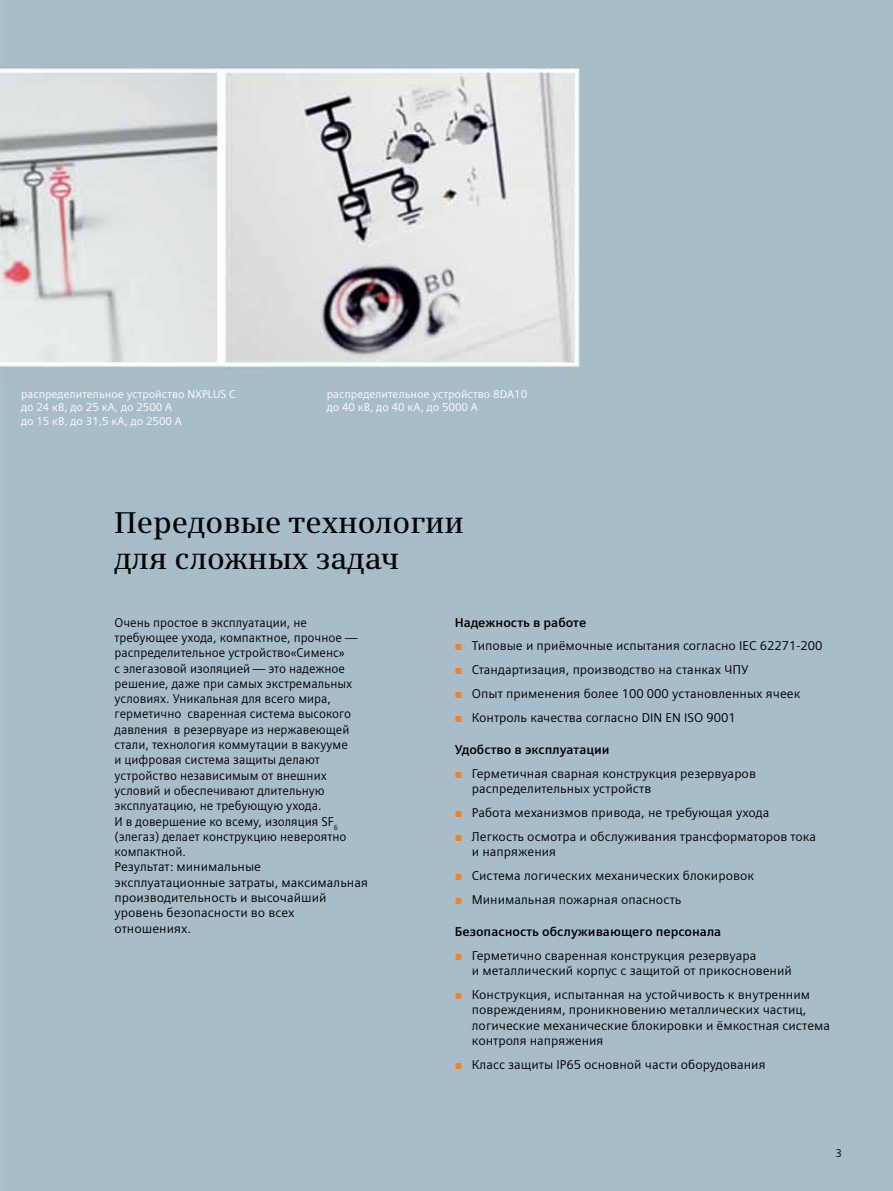
<style>
.page{position:relative;width:893px;height:1191px;background:#fff}
.page>*{position:absolute;margin:0;border:0;box-sizing:border-box;transform-origin:0 0}
.t1{font:600 30px/36px "Siemens Serif";color:#000}
.t2{font:12.75px/15.3px "Siemens Sans";color:#000}
.t3{font:12.75px/15.3px "Siemens Sans";color:#000;scale:.95 1}
.t4{font:700 12.75px "Siemens Sans";color:#000}
.t5{font:11.25px/13.5px "Siemens Sans";color:#fff}
.t6{font:11.25px "Siemens Sans";color:#000}
.s1{font-family:"Arial";color:#f58220}
</style>
<div class="page">
<img style="left:0;top:0;width:893px;height:1191px">
<p class="t5" style="left:21px;top:387px;width:216px">распределительное устройство NXPLUS C до 24 кВ, до 25 кА, до 2500 A<br>до 15 кВ, до 31,5 кА, до 2500 A</p>
<p class="t5" style="left:327px;top:387px;width:202px">распределительное устройство 8DА10 до 40 кВ, до 40 кА, до 5000 A</p>
<h1 class="t1" style="left:115px;top:504px;width:351px">Передовые технологии для сложных задач</h1>
<p class="t3" style="left:115px;top:614px;width:268px">Очень простое в эксплуатации, не требующее ухода, компактное, прочное — распределительное устройство«Сименс»<br>с элегазовой изоляцией — это надежное решение, даже при самых экстремальных условиях. Уникальная для всего мира, герметично сваренная система высокого давления в резервуаре из нержавеющей стали, технология коммутации в вакууме<br>и цифровая система защиты делают устройство независимым от внешних условий и обеспечивают длительную эксплуатацию, не требующую ухода.<br>И в довершение ко всему, изоляция SF<sub>6 </sub>(элегаз) делает конструкцию невероятно компактной.<br>Результат: минимальные эксплуатационные затраты, максимальная производительность и высочайший уровень безопасности во всех отношениях.</p>
<p class="t4" style="left:455px;top:615px;width:133px">Надежность в работе</p>
<p class="t2" style="left:455px;top:638px;width:369px"><span class="s1">■</span> Типовые и приёмочные испытания согласно IEC 62271-200</p>
<p class="t2" style="left:455px;top:662px;width:295px"><span class="s1">■</span> Стандартизация, производство на станках ЧПУ</p>
<p class="t2" style="left:455px;top:686px;width:347px"><span class="s1">■</span> Опыт применения более 100 000 установленных ячеек</p>
<p class="t2" style="left:455px;top:710px;width:282px"><span class="s1">■</span> Контроль качества согласно DIN EN ISO 9001</p>
<p class="t4" style="left:455px;top:742px;width:156px">Удобство в эксплуатации</p>
<p class="t2" style="left:472px;top:766px;width:286px;text-indent:-17px"><span class="s1">■</span> Герметичная сварная конструкция резервуаров распределительных устройств</p>
<p class="t2" style="left:455px;top:805px;width:316px"><span class="s1">■</span> Работа механизмов привода, не требующая ухода</p>
<p class="t2" style="left:472px;top:829px;width:346px;text-indent:-17px"><span class="s1">■</span> Легкость осмотра и обслуживания трансформаторов тока и напряжения</p>
<p class="t2" style="left:455px;top:868px;width:301px"><span class="s1">■</span> Система логических механических блокировок</p>
<p class="t2" style="left:455px;top:892px;width:228px"><span class="s1">■</span> Минимальная пожарная опасность</p>
<p class="t4" style="left:455px;top:924px;width:268px">Безопасность обслуживающего персонала</p>
<p class="t2" style="left:472px;top:948px;width:321px;text-indent:-17px"><span class="s1">■</span> Герметично сваренная конструкция резервуара<br>и металлический корпус с защитой от прикосновений</p>
<p class="t2" style="left:472px;top:987px;width:360px;text-indent:-17px"><span class="s1">■</span> Конструкция, испытанная на устойчивость к внутренним повреждениям, проникновению металлических частиц, логические механические блокировки и ёмкостная система контроля напряжения</p>
<p class="t2" style="left:455px;top:1056px;width:312px"><span class="s1">■</span> Класс защиты IP65 основной части оборудования</p>
<p class="t6" style="left:835px;top:1146px;width:8px">3</p>
</div>
